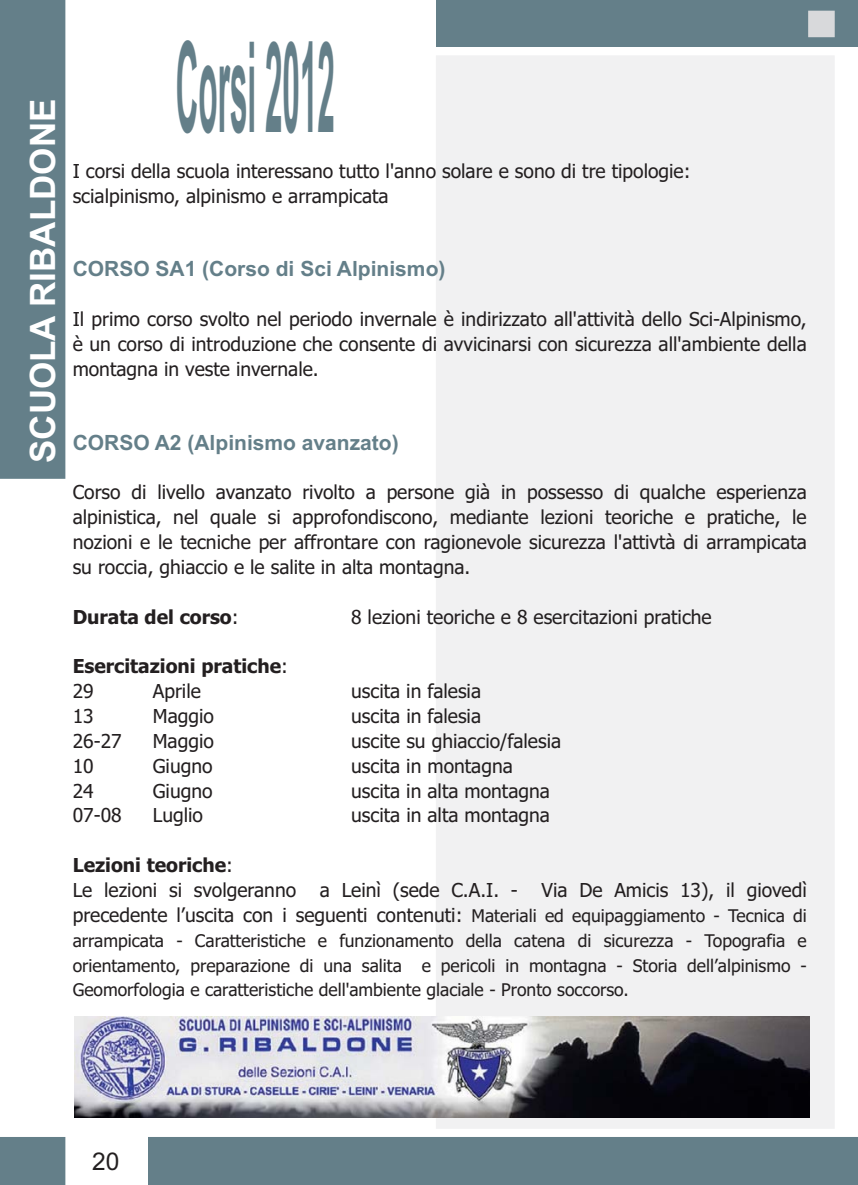
<style>
.page{position:relative;width:858px;height:1185px;background:#fff}
.page>*{position:absolute;margin:0;border:0;box-sizing:border-box;transform-origin:0 0}
.t1{font:700 126px "Arial";color:#647f89;scale:.25 1}
.t2{font:700 35px "Arial";color:#fff}
.t3{font:24.5px "Arial";color:#231f20}
.t4{font:700 21px "Arial";color:#647f89}
.t5{font:19.25px/24.8px "Tahoma";color:#231f20}
.t6{font:700 19.25px/24.8px "Tahoma";color:#231f20}
.t7{font:17.5px/24.8px "Tahoma";color:#231f20;text-align:justify}
.s1{font-weight:400}
.s2{font-weight:700}
.s3{font-size:17.5px}
</style>
<div class="page">
<div style="left:0;top:0;width:65px;height:479px;background:#647f89"></div>
<div style="left:0;top:1137px;width:65px;height:48px;background:#647f89"></div>
<div style="left:437px;top:0;width:421px;height:46px;background:#647f89"></div>
<div style="left:437px;top:56px;width:396px;height:1072px;background:#f1f1f2"></div>
<div style="left:148px;top:1137px;width:710px;height:48px;background:#647f89"></div>
<div style="left:809px;top:12px;width:24px;height:24px;background:#d8d9db"></div>
<div style="left:808px;top:11px;width:26px;height:26px;border:2px solid #d8d9db"></div>
<img style="left:74px;top:1016px;width:735px;height:102px">
<h2 class="t2" style="left:30px;top:463px;width:366px;rotate:-90deg">SCUOLA RIBALDONE</h2>
<h1 class="t1" style="left:176px;top:42px;width:639px">Corsi 2012</h1>
<p class="t5" style="left:73px;top:160px;width:619px">I corsi della scuola interessano tutto l'anno solare e sono di tre tipologie: scialpinismo, alpinismo e arrampicata</p>
<p class="t4" style="left:73px;top:261px;width:374px">CORSO SA1 (Corso di Sci Alpinismo)</p>
<p class="t5" style="left:73px;top:308px;width:735px;text-align:justify">Il primo corso svolto nel periodo invernale è indirizzato all'attività dello Sci-Alpinismo, è un corso di introduzione che consente di avvicinarsi con sicurezza all'ambiente della montagna in veste invernale.</p>
<p class="t4" style="left:73px;top:434px;width:327px">CORSO A2 (Alpinismo avanzato)</p>
<p class="t5" style="left:73px;top:481px;width:735px;text-align:justify">Corso di livello avanzato rivolto a persone già in possesso di qualche esperienza alpinistica, nel quale si approfondiscono, mediante lezioni teoriche e pratiche, le nozioni e le tecniche per affrontare con ragionevole sicurezza l'attivtà di arrampicata su roccia, ghiaccio e le salite in alta montagna.</p>
<p class="t6" style="left:73px;top:606px;width:167px">Durata del corso<span class="s1">:</span></p>
<p class="t5" style="left:351px;top:606px;width:362px">8 lezioni teoriche e 8 esercitazioni pratiche</p>
<p class="t6" style="left:73px;top:655px;width:217px">Esercitazioni pratiche<span class="s1">:<br>29</span></p>
<p class="t5" style="left:153px;top:680px;width:50px">Aprile</p>
<p class="t5" style="left:351px;top:680px;width:131px">uscita in falesia</p>
<p class="t5" style="left:73px;top:705px;width:23px">13</p>
<p class="t5" style="left:153px;top:705px;width:63px">Maggio</p>
<p class="t5" style="left:351px;top:705px;width:131px">uscita in falesia</p>
<p class="t5" style="left:73px;top:730px;width:51px">26-27</p>
<p class="t5" style="left:153px;top:730px;width:63px">Maggio</p>
<p class="t5" style="left:351px;top:730px;width:211px">uscite su ghiaccio/falesia</p>
<p class="t5" style="left:73px;top:755px;width:23px">10</p>
<p class="t5" style="left:153px;top:755px;width:61px">Giugno</p>
<p class="t5" style="left:351px;top:755px;width:163px">uscita in montagna</p>
<p class="t5" style="left:73px;top:780px;width:23px">24</p>
<p class="t5" style="left:153px;top:780px;width:61px">Giugno</p>
<p class="t5" style="left:351px;top:780px;width:200px">uscita in alta montagna</p>
<p class="t5" style="left:73px;top:804px;width:51px">07-08</p>
<p class="t5" style="left:153px;top:804px;width:52px">Luglio</p>
<p class="t5" style="left:351px;top:804px;width:200px">uscita in alta montagna</p>
<p class="t5" style="left:73px;top:854px;width:735px"><span class="s2">Lezioni teoriche</span>:<br>Le lezioni si svolgeranno a Leinì (sede C.A.I. - Via De Amicis 13), il giovedì precedente l’uscita con i seguenti contenuti: <span class="s3">Materiali ed equipaggiamento - Tecnica di</span></p>
<p class="t7" style="left:73px;top:929px;width:735px">arrampicata - Caratteristiche e funzionamento della catena di sicurezza - Topografia e orientamento, preparazione di una salita e pericoli in montagna - Storia dell’alpinismo - Geomorfologia e caratteristiche dell'ambiente glaciale - Pronto soccorso.</p>
<p class="t3" style="left:92px;top:1153px;width:29px">20</p>
</div>
